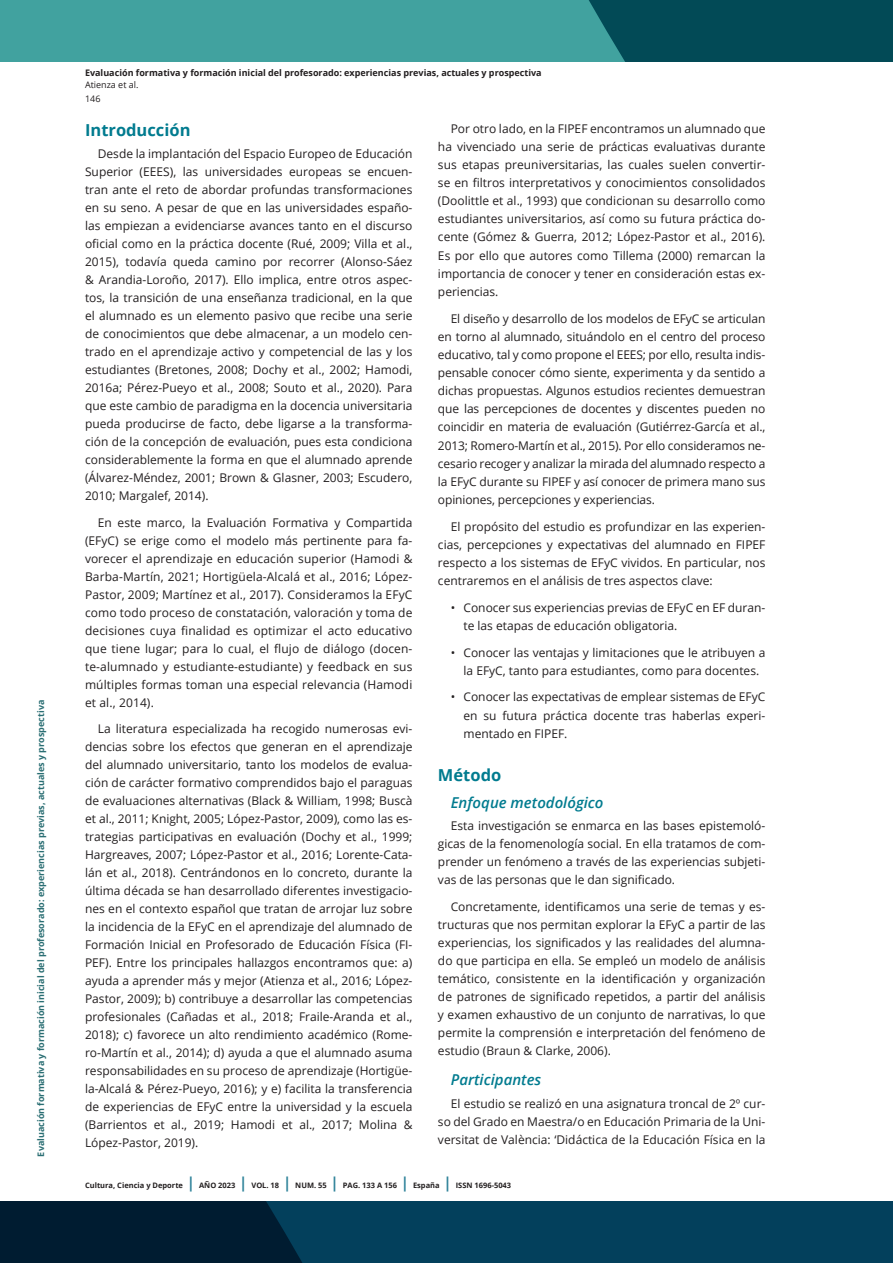
<style>
.page{position:relative;width:893px;height:1263px;background:#fff}
.page>*{position:absolute;margin:0;border:0;box-sizing:border-box;transform-origin:0 0}
.subtitulo_H3{font:700 16.5px "Open Sans";color:#007b8f}
.subtitulo_2_H3{font:italic 600 15px "Open Sans";color:#007b8f}
.Cuerpo_de_texto_P{font:12px/18px "Open Sans";color:#231f20;text-align:justify}
.t1{font:700 9px "Open Sans";color:#231f20}
.t2{font:700 9px "Open Sans";color:#2a6e73}
.t3{font:9px "Open Sans";color:#231f20}
.t4{font:700 7.5px "Open Sans";color:#231f20}
.s1{font-size:15px;color:#31849b}
</style>
<div class="page">
<svg style="left:0;top:1201px;width:893px;height:62px;background:#02344e"></svg>
<div style="left:0;top:0;width:893px;height:62px;background:#41a29f"></div>
<div style="left:589px;top:0;width:304px;height:62px;background:#024a56"></div>
<p class="t2" style="left:34px;top:1156px;width:458px;rotate:-90deg">Evaluación formativa y formación inicial del profesorado: experiencias previas, actuales y prospectiva</p>
<p class="t1" style="left:85px;top:67px;width:458px">Evaluación formativa y formación inicial del profesorado: experiencias previas, actuales y prospectiva</p>
<p class="t3" style="left:85px;top:79px;width:55px">Atienza et al.</p>
<p class="t3" style="left:85px;top:92px;width:17px">146</p>
<p class="subtitulo_H3" style="left:85px;top:118px;width:107px">Introducción</p>
<p class="Cuerpo_de_texto_P" style="left:85px;top:145px;width:329px;text-indent:13px">Desde la implantación del Espacio Europeo de Educación Superior (EEES), las universidades europeas se encuen&shy;tran ante el reto de abordar profundas transformaciones en su seno. A pesar de que en las universidades españo&shy;las empiezan a evidenciarse avances tanto en el discurso oficial como en la práctica docente (Rué, 2009; Villa et al., 2015), todavía queda camino por recorrer (Alonso-Sáez &amp; Arandia-Loroño, 2017). Ello implica, entre otros aspec&shy;tos, la transición de una enseñanza tradicional, en la que el alumnado es un elemento pasivo que recibe una serie de conocimientos que debe almacenar, a un modelo cen&shy;trado en el aprendizaje activo y competencial de las y los estudiantes (Bretones, 2008; Dochy et al., 2002; Hamodi, 2016a; Pérez-Pueyo et al., 2008; Souto et al., 2020). Para que este cambio de paradigma en la docencia universitaria pueda producirse de facto, debe ligarse a la transforma&shy;ción de la concepción de evaluación, pues esta condiciona considerablemente la forma en que el alumnado aprende (Álvarez-Méndez, 2001; Brown &amp; Glasner, 2003; Escudero, 2010; Margalef, 2014).</p>
<p class="Cuerpo_de_texto_P" style="left:85px;top:513px;width:329px;text-indent:13px">En este marco, la Evaluación Formativa y Compartida (EFyC) se erige como el modelo más pertinente para fa&shy;vorecer el aprendizaje en educación superior (Hamodi &amp; Barba-Martín, 2021; Hortigüela-Alcalá et al., 2016; López-Pastor, 2009; Martínez et al., 2017). Consideramos la EFyC como todo proceso de constatación, valoración y toma de decisiones cuya finalidad es optimizar el acto educativo que tiene lugar; para lo cual, el flujo de diálogo (docen&shy;te-alumnado y estudiante-estudiante) y feedback en sus múltiples formas toman una especial relevancia (Hamodi et al., 2014).</p>
<p class="Cuerpo_de_texto_P" style="left:85px;top:720px;width:329px;text-indent:13px">La literatura especializada ha recogido numerosas evi&shy;dencias sobre los efectos que generan en el aprendizaje del alumnado universitario, tanto los modelos de evalua&shy;ción de carácter formativo comprendidos bajo el paraguas de evaluaciones alternativas (Black &amp; William, 1998; Buscà et al., 2011; Knight, 2005; López-Pastor, 2009), como las es&shy;trategias participativas en evaluación (Dochy et al., 1999; Hargreaves, 2007; López-Pastor et al., 2016; Lorente-Cata&shy;lán et al., 2018). Centrándonos en lo concreto, durante la última década se han desarrollado diferentes investigacio&shy;nes en el contexto español que tratan de arrojar luz sobre la incidencia de la EFyC en el aprendizaje del alumnado de Formación Inicial en Profesorado de Educación Física (FI-PEF). Entre los principales hallazgos encontramos que: a) ayuda a aprender más y mejor (Atienza et al., 2016; López-Pastor, 2009); b) contribuye a desarrollar las competencias profesionales (Cañadas et al., 2018; Fraile-Aranda et al., 2018); c) favorece un alto rendimiento académico (Rome&shy;ro-Martín et al., 2014); d) ayuda a que el alumnado asuma responsabilidades en su proceso de aprendizaje (Hortigüe&shy;la-Alcalá &amp; Pérez-Pueyo, 2016); y e) facilita la transferencia de experiencias de EFyC entre la universidad y la escuela (Barrientos et al., 2019; Hamodi et al., 2017; Molina &amp; López-Pastor, 2019).</p>
<p class="Cuerpo_de_texto_P" style="left:438px;top:119px;width:329px;text-indent:13px">Por otro lado, en la FIPEF encontramos un alumnado que ha vivenciado una serie de prácticas evaluativas durante sus etapas preuniversitarias, las cuales suelen convertir&shy;se en filtros interpretativos y conocimientos consolidados (Doolittle et al., 1993) que condicionan su desarrollo como estudiantes universitarios, así como su futura práctica do&shy;cente (Gómez &amp; Guerra, 2012; López-Pastor et al., 2016).<br>Es por ello que autores como Tillema (2000) remarcan la importancia de conocer y tener en consideración estas ex&shy;periencias.</p>
<p class="Cuerpo_de_texto_P" style="left:438px;top:309px;width:329px;text-indent:13px">El diseño y desarrollo de los modelos de EFyC se articulan en torno al alumnado, situándolo en el centro del proceso educativo, tal y como propone el EEES; por ello, resulta indis&shy;pensable conocer cómo siente, experimenta y da sentido a dichas propuestas. Algunos estudios recientes demuestran que las percepciones de docentes y discentes pueden no coincidir en materia de evaluación (Gutiérrez-García et al., 2013; Romero-Martín et al., 2015). Por ello consideramos ne&shy;cesario recoger y analizar la mirada del alumnado respecto a la EFyC durante su FIPEF y así conocer de primera mano sus opiniones, percepciones y experiencias.</p>
<p class="Cuerpo_de_texto_P" style="left:438px;top:517px;width:329px;text-indent:13px">El propósito del estudio es profundizar en las experien&shy;cias, percepciones y expectativas del alumnado en FIPEF respecto a los sistemas de EFyC vividos. En particular, nos centraremos en el análisis de tres aspectos clave:</p>
<p class="Cuerpo_de_texto_P" style="left:463px;top:598px;width:303px;text-indent:-13px">• Conocer sus experiencias previas de EFyC en EF duran&shy;te las etapas de educación obligatoria.</p>
<p class="Cuerpo_de_texto_P" style="left:451px;top:643px;width:316px;text-align:center">• Conocer las ventajas y limitaciones que le atribuyen a la EFyC, tanto para estudiantes, como para docentes.</p>
<p class="Cuerpo_de_texto_P" style="left:463px;top:688px;width:303px;text-indent:-13px">• Conocer las expectativas de emplear sistemas de EFyC en su futura práctica docente tras haberlas experi&shy;mentado en FIPEF.</p>
<p class="subtitulo_H3" style="left:438px;top:764px;width:65px">Método</p>
<p class="subtitulo_2_H3" style="left:451px;top:792px;width:154px">Enfoque metodológico</p>
<p class="Cuerpo_de_texto_P" style="left:438px;top:816px;width:329px;text-indent:13px">Esta investigación se enmarca en las bases epistemoló&shy;gicas de la fenomenología social. En ella tratamos de com&shy;prender un fenómeno a través de las experiencias subjeti&shy;vas de las personas que le dan significado.</p>
<p class="Cuerpo_de_texto_P" style="left:438px;top:897px;width:329px;text-indent:13px">Concretamente, identificamos una serie de temas y es&shy;tructuras que nos permitan explorar la EFyC a partir de las experiencias, los significados y las realidades del alumna&shy;do que participa en ella. Se empleó un modelo de análisis temático, consistente en la identificación y organización de patrones de significado repetidos, a partir del análisis y examen exhaustivo de un conjunto de narrativas, lo que permite la comprensión e interpretación del fenómeno de estudio (Braun &amp; Clarke, 2006).</p>
<p class="subtitulo_2_H3" style="left:451px;top:1069px;width:92px">Participantes</p>
<p class="Cuerpo_de_texto_P" style="left:438px;top:1094px;width:329px;text-indent:13px">El estudio se realizó en una asignatura troncal de 2º cur&shy;so del Grado en Maestra/o en Educación Primaria de la Uni&shy;versitat de València: ‘Didáctica de la Educación Física en la</p>
<p class="t4" style="left:85px;top:1180px;width:428px">Cultura, Ciencia y Deporte <span class="s1">|</span> AÑO 2023 <span class="s1">|</span> VOL. 18 <span class="s1">|</span> NUM. 55 <span class="s1">|</span> PAG. 133 A 156 <span class="s1">|</span> España <span class="s1">|</span> ISSN 1696-5043</p>
</div>
